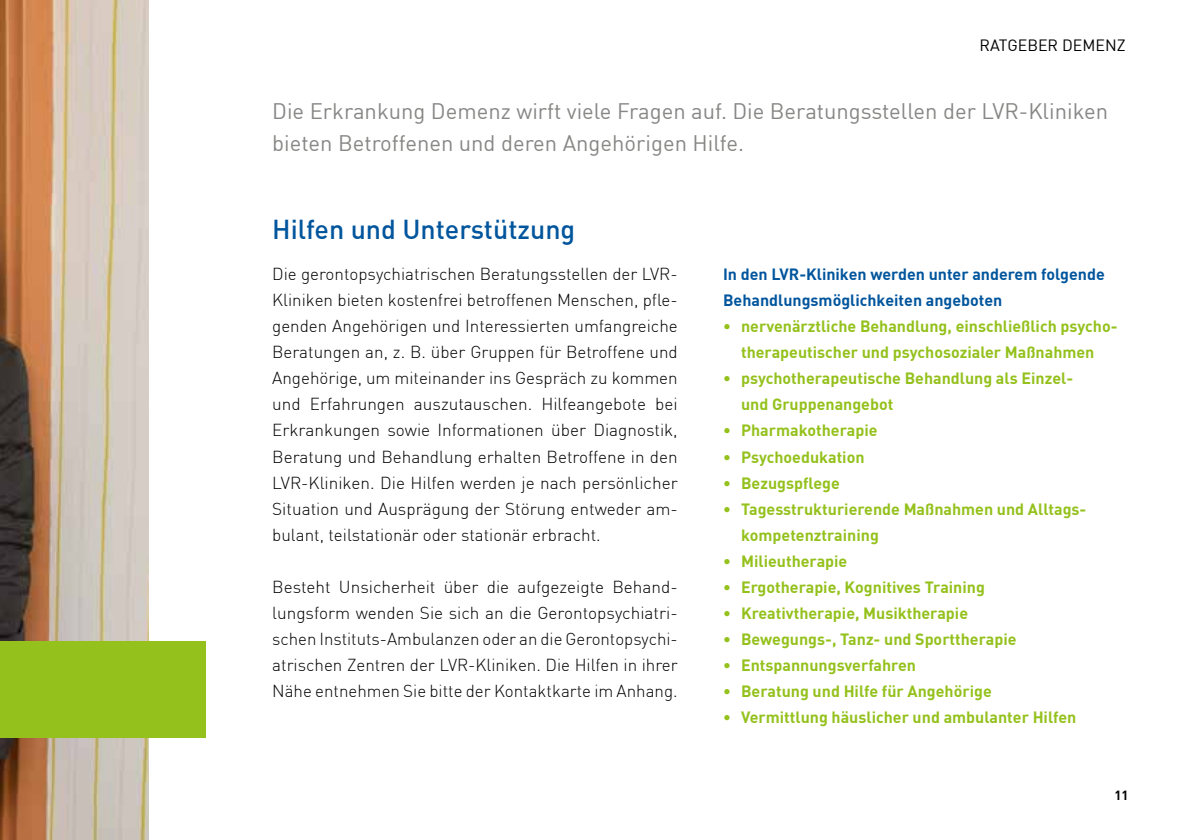
<style>
.page{position:relative;width:1191px;height:840px;background:#fff}
.page>*{position:absolute;margin:0;border:0;box-sizing:border-box;transform-origin:0 0}
.t1{font:500 26.8px "DIN";color:#00559d}
.t2{font:22px/32px "DIN";color:#878786}
.t3{font:300 17px/26px "DIN";color:#000;text-align:justify}
.t4{font:700 16px/26px "DIN";color:#94c11c}
.t5{font:700 16px/26px "DIN";color:#00559d}
.t6{font:16px "DIN";color:#000}
.t7{font:700 13px "DIN";color:#000}
</style>
<div class="page">
<img style="left:0;top:0;width:149px;height:839px">
<div style="left:0;top:641px;width:206px;height:96px;background:#94c11c"></div>
<p class="t6" style="left:979px;top:35px;width:148px">RATGEBER DEMENZ</p>
<p class="t2" style="left:272px;top:95px;width:837px">Die Erkrankung Demenz wirft viele Fragen auf. Die Beratungsstellen der LVR-Kliniken bieten Betroffenen und deren Angehörigen Hilfe.</p>
<h1 class="t1" style="left:272px;top:212px;width:305px">Hilfen und Unterstützung</h1>
<p class="t3" style="left:272px;top:261px;width:407px">Die gerontopsychiatrischen Beratungsstellen der LVR-Kliniken bieten kostenfrei betroffenen Menschen, pfle&shy;genden Angehörigen und Interessierten umfangreiche Beratungen an, z. B. über Gruppen für Betroffene und Angehörige, um miteinander ins Gespräch zu kommen und Erfahrungen auszutauschen. Hilfeangebote bei Erkrankungen sowie Informationen über Diagnostik, Beratung und Behandlung erhalten Betroffene in den LVR-Kliniken. Die Hilfen werden je nach persönlicher Situation und Ausprägung der Störung entweder am&shy;bulant, teilstationär oder stationär erbracht.</p>
<p class="t3" style="left:272px;top:573px;width:407px;text-align:left">Besteht Unsicherheit über die aufgezeigte Behand&shy;lungsform wenden Sie sich an die Gerontopsychiatri&shy;schen Instituts-Ambulanzen oder an die Gerontopsychi&shy;atrischen Zentren der LVR-Kliniken. Die Hilfen in ihrer Nähe entnehmen Sie bitte der Kontaktkarte im Anhang.</p>
<p class="t5" style="left:723px;top:261px;width:383px">In den LVR-Kliniken werden unter anderem folgende<br>Behandlungsmöglichkeiten angeboten</p>
<p class="t4" style="left:723px;top:313px;width:396px;text-align:center">• nervenärztliche Behandlung, einschließlich psycho&shy;therapeutischer und psychosozialer Maßnahmen</p>
<p class="t4" style="left:741px;top:365px;width:333px;text-indent:-18px">• psychotherapeutische Behandlung als Einzel&shy;und Gruppenangebot</p>
<p class="t4" style="left:723px;top:417px;width:156px">• Pharmakotherapie</p>
<p class="t4" style="left:723px;top:443px;width:143px">• Psychoedukation</p>
<p class="t4" style="left:723px;top:469px;width:118px">• Bezugspflege</p>
<p class="t4" style="left:741px;top:495px;width:345px;text-indent:-18px">• Tagesstrukturierende Maßnahmen und Alltags&shy;kompetenztraining</p>
<p class="t4" style="left:723px;top:547px;width:126px">• Milieutherapie</p>
<p class="t4" style="left:723px;top:573px;width:263px">• Ergotherapie, Kognitives Training</p>
<p class="t4" style="left:723px;top:599px;width:246px">• Kreativtherapie, Musiktherapie</p>
<p class="t4" style="left:723px;top:625px;width:295px">• Bewegungs-, Tanz- und Sporttherapie</p>
<p class="t4" style="left:723px;top:651px;width:194px">• Entspannungsverfahren</p>
<p class="t4" style="left:723px;top:677px;width:270px">• Beratung und Hilfe für Angehörige</p>
<p class="t4" style="left:723px;top:703px;width:355px">• Vermittlung häuslicher und ambulanter Hilfen</p>
<p class="t7" style="left:1114px;top:786px;width:16px">11</p>
</div>
